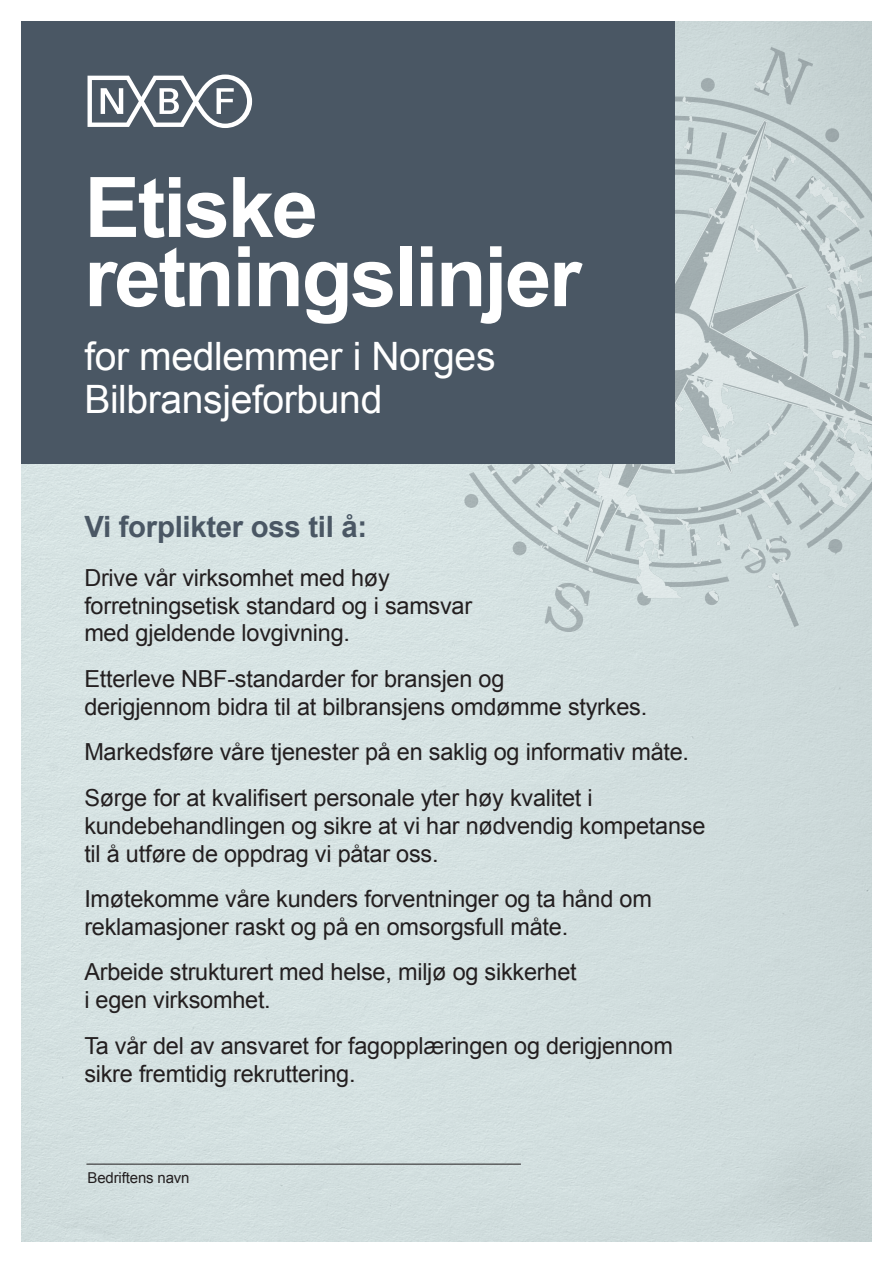
<style>
.page{position:relative;width:893px;height:1263px;background:#fff}
.page>*{position:absolute;margin:0;border:0;box-sizing:border-box;transform-origin:0 0}
.Tittel{font:700 83.7px "Arial";letter-spacing:-.03em;color:#fff}
.Tittel-2{font:39.15px "Arial";letter-spacing:-.01em;color:#fff}
.Brødtekst{font:700 29.4px "Arial";letter-spacing:-.01em;color:#4a5764}
.Brødtekst-2{font:23.4px "Arial";letter-spacing:-.01em;color:#231f20}
.Brødtekst-3{font:15px "Arial";letter-spacing:-.01em;color:#231f20}
</style>
<div class="page">
<div style="left:21px;top:21px;width:851px;height:1221px;background:#d3e0e0"></div>
<img style="left:459px;top:47px;width:413px;height:584px">
<div style="left:21px;top:21px;width:654px;height:442px;background:#4a5764"></div>
<hr style="left:86px;top:1164px;width:435px;height:1px;background:#231f20">
<svg style="left:88px;top:75px;width:164px;height:53px"></svg>
<p class="Tittel" style="left:84px;top:152px;width:235px">Etiske</p>
<p class="Tittel" style="left:84px;top:222px;width:499px">retningslinjer</p>
<p class="Tittel-2" style="left:84px;top:330px;width:413px">for medlemmer i Norges</p>
<p class="Tittel-2" style="left:84px;top:374px;width:300px">Bilbransjeforbund</p>
<p class="Brødtekst" style="left:84px;top:508px;width:284px">Vi forplikter oss til å:</p>
<p class="Brødtekst-2" style="left:84px;top:562px;width:307px">Drive vår virksomhet med høy</p>
<p class="Brødtekst-2" style="left:84px;top:590px;width:389px">forretningsetisk standard og i samsvar</p>
<p class="Brødtekst-2" style="left:84px;top:618px;width:267px">med gjeldende lovgivning.</p>
<p class="Brødtekst-2" style="left:84px;top:663px;width:422px">Etterleve NBF-standarder for bransjen og</p>
<p class="Brødtekst-2" style="left:84px;top:691px;width:564px">derigjennom bidra til at bilbransjens omdømme styrkes.</p>
<p class="Brødtekst-2" style="left:84px;top:737px;width:606px">Markedsføre våre tjenester på en saklig og informativ måte.</p>
<p class="Brødtekst-2" style="left:84px;top:782px;width:510px">Sørge for at kvalifisert personale yter høy kvalitet i</p>
<p class="Brødtekst-2" style="left:84px;top:810px;width:623px">kundebehandlingen og sikre at vi har nødvendig kompetanse</p>
<p class="Brødtekst-2" style="left:84px;top:838px;width:356px">til å utføre de oppdrag vi påtar oss.</p>
<p class="Brødtekst-2" style="left:84px;top:883px;width:569px">Imøtekomme våre kunders forventninger og ta hånd om</p>
<p class="Brødtekst-2" style="left:84px;top:911px;width:485px">reklamasjoner raskt og på en omsorgsfull måte.</p>
<p class="Brødtekst-2" style="left:84px;top:957px;width:494px">Arbeide strukturert med helse, miljø og sikkerhet</p>
<p class="Brødtekst-2" style="left:84px;top:985px;width:188px">i egen virksomhet.</p>
<p class="Brødtekst-2" style="left:84px;top:1030px;width:590px">Ta vår del av ansvaret for fagopplæringen og derigjennom</p>
<p class="Brødtekst-2" style="left:84px;top:1058px;width:273px">sikre fremtidig rekruttering.</p>
<p class="Brødtekst-3" style="left:88px;top:1168px;width:104px">Bedriftens navn</p>
</div>
